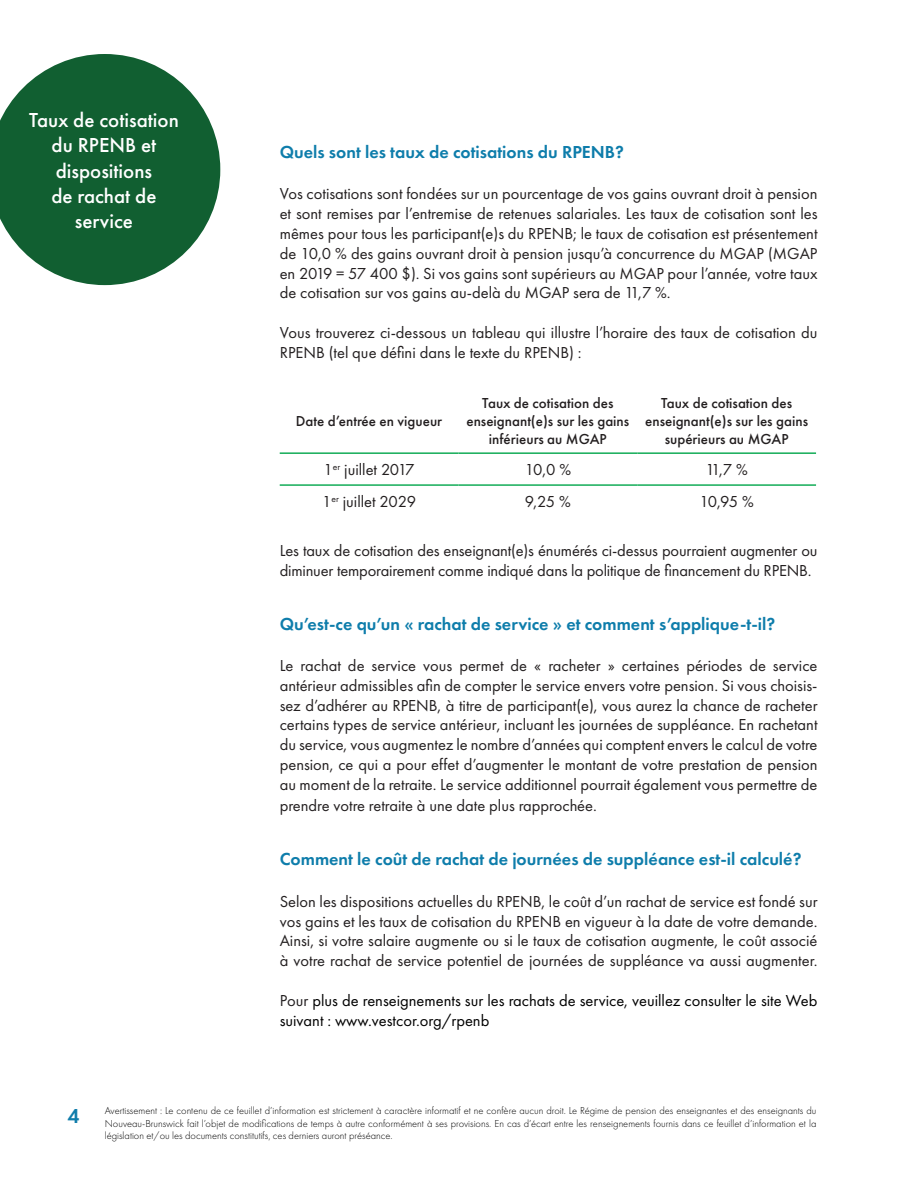
<style>
.page{position:relative;width:918px;height:1188px;background:#fff}
.page>*{position:absolute;margin:0;border:0;box-sizing:border-box;transform-origin:0 0}
.t1{font:500 21px/25.2px "Futura PT";color:#fff;text-align:center}
.t2{font:600 21px "Futura PT";color:#107dab}
.t3{font:600 18px "Futura PT";color:#0e7dab}
.t4{font:16.5px/19.8px "Futura PT";color:#231f20;text-align:justify}
.t5{font:16.5px/19.8px "Futura PT";color:#000}
.t6{font:500 15px/18px "Futura PT";color:#231f20;text-align:center}
.t7{font:300 10.5px/12.6px "Futura PT";color:#000;text-align:justify}
.s1{color:#231f20}
</style>
<div class="page">
<svg style="left:0;top:54px;width:220px;height:231px;fill:#115f31"></svg>
<hr style="left:280px;top:452px;width:179px;height:2px;background:#13ac57">
<hr style="left:459px;top:452px;width:178px;height:2px;background:#13ac57">
<hr style="left:637px;top:452px;width:179px;height:2px;background:#13ac57">
<hr style="left:280px;top:484px;width:179px;height:2px;background:#13ac57">
<hr style="left:459px;top:484px;width:178px;height:2px;background:#13ac57">
<hr style="left:637px;top:484px;width:179px;height:2px;background:#13ac57">
<p class="t1" style="left:29px;top:108px;width:151px">Taux de cotisation du RPENB et dispositions<br>de rachat de service</p>
<p class="t3" style="left:280px;top:141px;width:346px">Quels sont les taux de cotisations du RPENB?</p>
<p class="t4" style="left:280px;top:184px;width:539px">Vos cotisations sont fondées sur un pourcentage de vos gains ouvrant droit à pension et sont remises par l’entremise de retenues salariales. Les taux de cotisation sont les mêmes pour tous les participant(e)s du RPENB; le taux de cotisation est présentement de 10,0 % des gains ouvrant droit à pension jusqu’à concurrence du MGAP (MGAP en 2019 = 57 400 $). Si vos gains sont supérieurs au MGAP pour l’année, votre taux de cotisation sur vos gains au-delà du MGAP sera de 11,7 %.</p>
<p class="t4" style="left:280px;top:323px;width:539px">Vous trouverez ci-dessous un tableau qui illustre l’horaire des taux de cotisation du<br>RPENB (tel que défini dans le texte du RPENB) :</p>
<p class="t6" style="left:296px;top:412px;width:148px">Date d’entrée en vigueur</p>
<p class="t6" style="left:466px;top:394px;width:164px">Taux de cotisation des enseignant(e)s sur les gains inférieurs au MGAP</p>
<p class="t6" style="left:645px;top:394px;width:164px">Taux de cotisation des enseignant(e)s sur les gains supérieurs au MGAP</p>
<p class="t4" style="left:324px;top:460px;width:92px">1<sup>er</sup> juillet 2017</p>
<p class="t4" style="left:525px;top:460px;width:48px">10,0 %</p>
<p class="t4" style="left:705px;top:460px;width:44px">11,7 %</p>
<p class="t4" style="left:322px;top:492px;width:95px">1<sup>er</sup> juillet 2029</p>
<p class="t4" style="left:525px;top:492px;width:48px">9,25 %</p>
<p class="t4" style="left:699px;top:492px;width:56px">10,95 %</p>
<p class="t4" style="left:280px;top:540px;width:539px">Les taux de cotisation des enseignant(e)s énumérés ci-dessus pourraient augmenter ou diminuer temporairement comme indiqué dans la politique de financement du RPENB.</p>
<p class="t3" style="left:280px;top:612px;width:497px">Qu’est-ce qu’un « rachat de service » et comment s’applique-t-il?</p>
<p class="t4" style="left:280px;top:656px;width:539px">Le rachat de service vous permet de « racheter » certaines périodes de service antérieur admissibles afin de compter le service envers votre pension. Si vous choisis&shy;sez d’adhérer au RPENB, à titre de participant(e), vous aurez la chance de racheter certains types de service antérieur, incluant les journées de suppléance. En rachetant du service, vous augmentez le nombre d’années qui comptent envers le calcul de votre pension, ce qui a pour effet d’augmenter le montant de votre prestation de pension au moment de la retraite. Le service additionnel pourrait également vous permettre de</p>
<p class="t4" style="left:280px;top:796px;width:319px">prendre votre retraite à une date plus rapprochée.</p>
<p class="t3" style="left:280px;top:848px;width:523px">Comment le coût de rachat de journées de suppléance est-il calculé?</p>
<p class="t4" style="left:280px;top:891px;width:539px">Selon les dispositions actuelles du RPENB, le coût d’un rachat de service est fondé sur vos gains et les taux de cotisation du RPENB en vigueur à la date de votre demande.<br>Ainsi, si votre salaire augmente ou si le taux de cotisation augmente, le coût associé à votre rachat de service potentiel de journées de suppléance va aussi augmenter.</p>
<p class="t5" style="left:280px;top:990px;width:539px"><span class="s1">Pour</span> plus de renseignements sur les rachats de service, veuillez consulter le site Web suivant : www.vestcor.org/rpenb</p>
<p class="t2" style="left:67px;top:1103px;width:13px">4</p>
<p class="t7" style="left:105px;top:1104px;width:713px">Avertissement : Le contenu de ce feuillet d’information est strictement à caractère informatif et ne confère aucun droit. Le Régime de pension des enseignantes et des enseignants du Nouveau-Brunswick fait l’objet de modifications de temps à autre conformément à ses provisions. En cas d’écart entre les renseignements fournis dans ce feuillet d’information et la législation et/ou les documents constitutifs, ces derniers auront préséance.</p>
</div>
